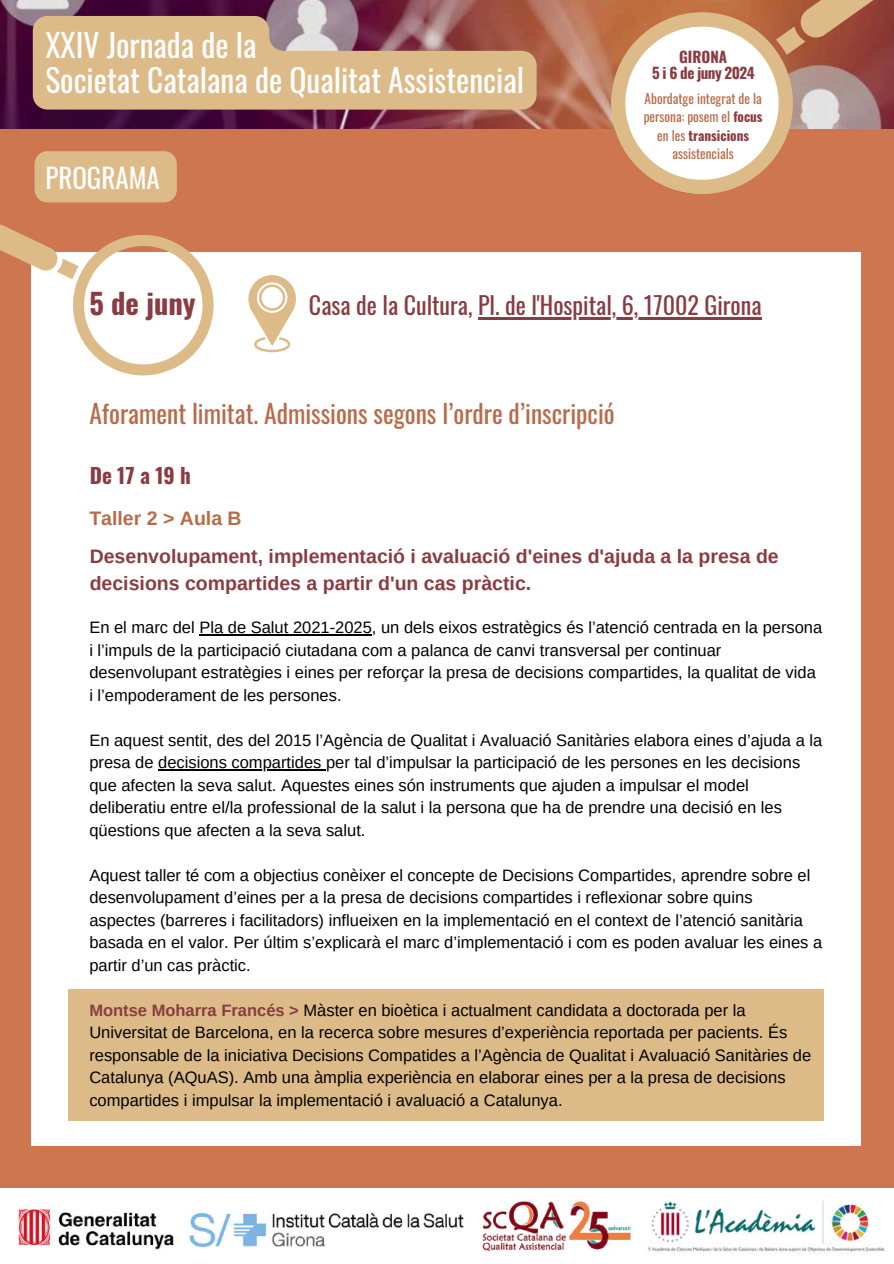
<style>
.page{position:relative;width:894px;height:1264px;background:#fff}
.page>*{position:absolute;margin:0;border:0;box-sizing:border-box;transform-origin:0 0}
.t1{font:31.5px/34.8px "Oswald";color:#fff}
.t2{font:700 28.5px "Oswald";color:#893c42}
.t3{font:27px "Oswald";color:#fff}
.t4{font:25.5px "Oswald";color:#b86b49}
.t5{font:24px "Oswald";color:#893c42}
.t6{font:700 21px "Oswald";letter-spacing:.255em;color:#893c42}
.t7{font:700 19.5px/27px "Arimo";color:#893c42}
.t8{font:700 19.5px "Arimo";color:#b86b49}
.t9{font:16.5px/22.5px "Arimo";color:#000}
.t10{font:700 15.15px/15.6px "Oswald";letter-spacing:-.035em;color:#893c42;text-align:center}
.t11{font:13.35px/18.6px "Oswald";color:#b86b49;text-align:center}
.s1{font-weight:700;color:#893c42}
</style>
<div class="page">
<div style="left:0;top:0;width:893px;height:1263px;background:#cd764f"></div>
<img style="left:0;top:0;width:893px;height:129px">
<svg style="left:33px;top:16px;width:503px;height:94px;background:#cfaa82"></svg>
<svg style="left:597px;top:0;width:291px;height:194px"></svg>
<div style="left:0;top:1188px;width:893px;height:75px;background:#fff"></div>
<div style="left:32px;top:253px;width:828px;height:892px;background:#fff"></div>
<div style="left:35px;top:151px;width:142px;height:51px;background:#db8;border-radius:13px"></div>
<svg style="left:0;top:224px;width:233px;height:171px"></svg>
<svg style="left:248px;top:275px;width:48px;height:77px"></svg>
<img style="left:18px;top:1206px;width:156px;height:44px">
<img style="left:189px;top:1211px;width:275px;height:37px">
<img style="left:482px;top:1200px;width:149px;height:52px">
<img style="left:648px;top:1200px;width:237px;height:55px">
<hr style="left:478px;top:317px;width:283px;height:2px;background:#893c42">
<div style="left:69px;top:989px;width:754px;height:132px;background:#db8"></div>
<hr style="left:199px;top:634px;width:173px;height:1px;background:#000">
<hr style="left:158px;top:769px;width:168px;height:1px;background:#000">
<h1 class="t1" style="left:45px;top:27px;width:480px">XXIV Jornada de la<br>Societat Catalana de Qualitat Assistencial</h1>
<h3 class="t3" style="left:45px;top:157px;width:116px">PROGRAMA</h3>
<p class="t10" style="left:652px;top:48px;width:104px">GIRONA<br>5 i 6 de juny 2024</p>
<p class="t11" style="left:643px;top:88px;width:120px">Abordatge integrat de la persona: posem el <span class="s1">focus </span>en les <span class="s1">transicions </span>assistencials</p>
<h2 class="t2" style="left:89px;top:281px;width:108px">5 de juny</h2>
<h3 class="t5" style="left:309px;top:286px;width:454px">Casa de la Cultura, Pl. de l'Hospital, 6, 17002 Girona</h3>
<h3 class="t4" style="left:89px;top:394px;width:527px">Aforament limitat. Admissions segons l’ordre d’inscripció</h3>
<p class="t6" style="left:90px;top:459px;width:103px">De17a19h</p>
<p class="t8" style="left:89px;top:507px;width:154px">Taller 2 &gt; Aula B</p>
<p class="t7" style="left:90px;top:543px;width:690px">Desenvolupament, implementació i avaluació d'eines d'ajuda a la presa de decisions compartides a partir d'un cas pràctic.</p>
<p class="t9" style="left:89px;top:616px;width:734px">En el marc del Pla de Salut 2021-2025, un dels eixos estratègics és l’atenció centrada en la persona i l’impuls de la participació ciutadana com a palanca de canvi transversal per continuar desenvolupant estratègies i eines per reforçar la presa de decisions compartides, la qualitat de vida i l’empoderament de les persones.</p>
<p class="t9" style="left:89px;top:728px;width:734px">En aquest sentit, des del 2015 l’Agència de Qualitat i Avaluació Sanitàries elabora eines d’ajuda a la presa de decisions compartides per tal d’impulsar la participació de les persones en les decisions que afecten la seva salut. Aquestes eines són instruments que ajuden a impulsar el model deliberatiu entre el/la professional de la salut i la persona que ha de prendre una decisió en les qüestions que afecten a la seva salut.</p>
<p class="t9" style="left:89px;top:863px;width:734px">Aquest taller té com a objectius conèixer el concepte de Decisions Compartides, aprendre sobre el desenvolupament d’eines per a la presa de decisions compartides i reflexionar sobre quins aspectes (barreres i facilitadors) influeixen en la implementació en el context de l’atenció sanitària basada en el valor. Per últim s’explicarà el marc d’implementació i com es poden avaluar les eines a partir d’un cas pràctic.</p>
<p class="t9" style="left:89px;top:998px;width:723px"><span class="s1">Montse Moharra Francés &gt;</span> Màster en bioètica i actualment candidata a doctorada per la Universitat de Barcelona, en la recerca sobre mesures d’experiència reportada per pacients. És responsable de la iniciativa Decisions Compatides a l’Agència de Qualitat i Avaluació Sanitàries de Catalunya (AQuAS). Amb una àmplia experiència en elaborar eines per a la presa de decisions compartides i impulsar la implementació i avaluació a Catalunya.</p>
</div>
